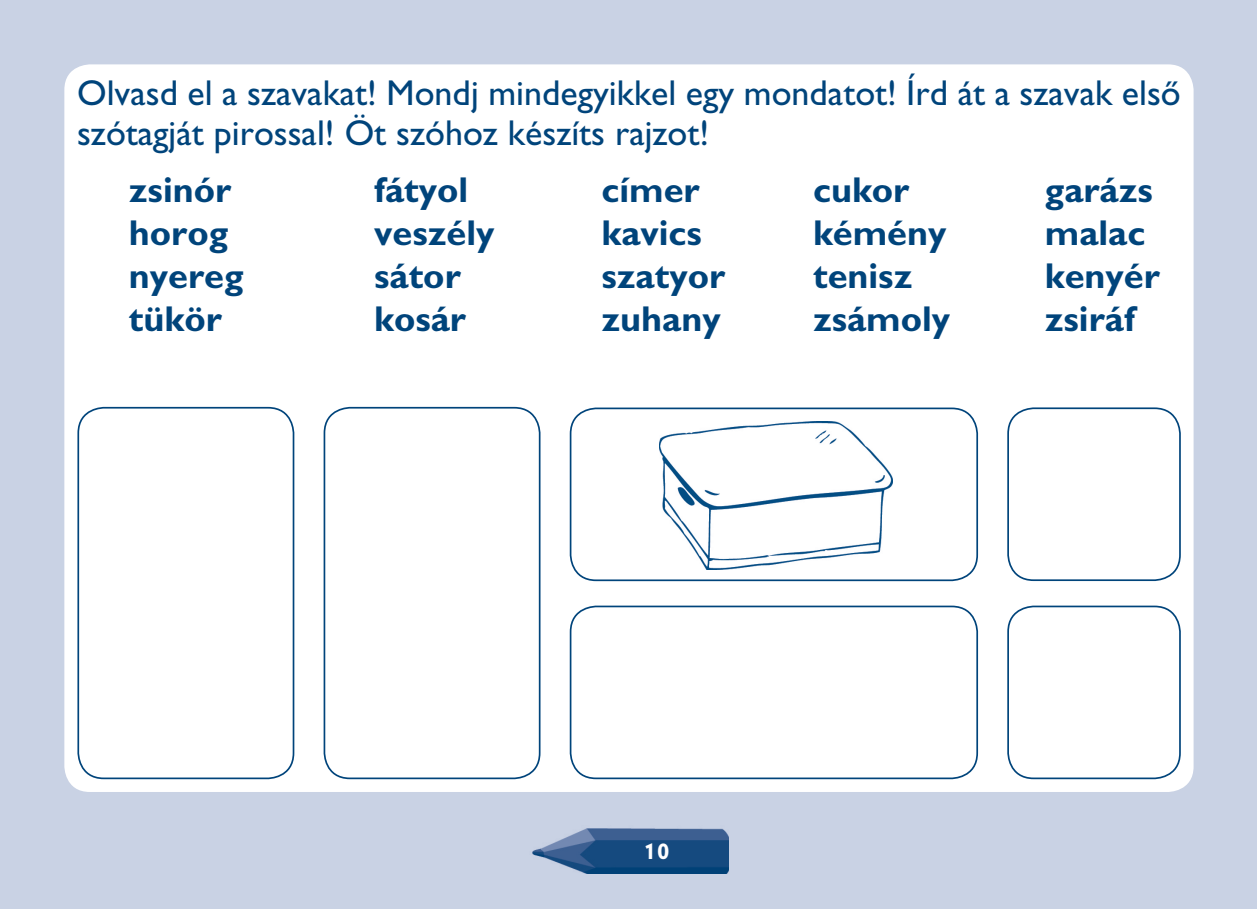
<style>
.page{position:relative;width:1257px;height:909px;background:#fff}
.page>*{position:absolute;margin:0;border:0;box-sizing:border-box;transform-origin:0 0}
.t1{font:36px "Gilboljo";color:#00447b}
.t2{font:36px/40.5px "Gill 1 Horvat 1";color:#00447b}
.t3{font:22.5px "Gilboljo";color:#fff}
</style>
<div class="page">
<div style="left:0;top:0;width:1257px;height:908px;background:#c9d2e4"></div>
<img style="left:532px;top:828px;width:196px;height:45px">
<div style="left:64px;top:64px;width:1129px;height:727px;background:#fff"></div>
<div style="left:323px;top:406px;width:218px;height:372px;background:#fff"></div>
<div style="left:77px;top:406px;width:218px;height:372px;background:#fff"></div>
<svg style="left:569px;top:406px;width:408px;height:176px"></svg>
<div style="left:569px;top:604px;width:408px;height:176px;background:#fff"></div>
<div style="left:1006px;top:406px;width:175px;height:174px;background:#fff"></div>
<div style="left:1006px;top:604px;width:175px;height:174px;background:#fff"></div>
<img style="left:659px;top:421px;width:233px;height:148px">
<p class="t2" style="left:77px;top:72px;width:1105px">Olvasd el a szavakat! Mondj mindegyikkel egy mondatot! Írd át a szavak elsô szótagját pirossal! Öt szóhoz készíts rajzot!</p>
<p class="t1" style="left:129px;top:168px;width:104px">zsinór</p>
<p class="t1" style="left:374px;top:168px;width:96px">fátyol</p>
<p class="t1" style="left:601px;top:168px;width:100px">címer</p>
<p class="t1" style="left:813px;top:168px;width:98px">cukor</p>
<p class="t1" style="left:1045px;top:168px;width:110px">garázs</p>
<p class="t1" style="left:129px;top:211px;width:101px">horog</p>
<p class="t1" style="left:374px;top:211px;width:122px">veszély</p>
<p class="t1" style="left:601px;top:211px;width:102px">kavics</p>
<p class="t1" style="left:813px;top:211px;width:135px">kémény</p>
<p class="t1" style="left:1045px;top:211px;width:102px">malac</p>
<p class="t1" style="left:129px;top:255px;width:116px">nyereg</p>
<p class="t1" style="left:374px;top:255px;width:88px">sátor</p>
<p class="t1" style="left:601px;top:255px;width:125px">szatyor</p>
<p class="t1" style="left:813px;top:255px;width:101px">tenisz</p>
<p class="t1" style="left:1045px;top:255px;width:117px">kenyér</p>
<p class="t1" style="left:129px;top:298px;width:94px">tükör</p>
<p class="t1" style="left:374px;top:298px;width:93px">kosár</p>
<p class="t1" style="left:601px;top:298px;width:121px">zuhany</p>
<p class="t1" style="left:813px;top:298px;width:139px">zsámoly</p>
<p class="t1" style="left:1045px;top:298px;width:91px">zsiráf</p>
<p class="t3" style="left:644px;top:838px;width:26px">10</p>
</div>
